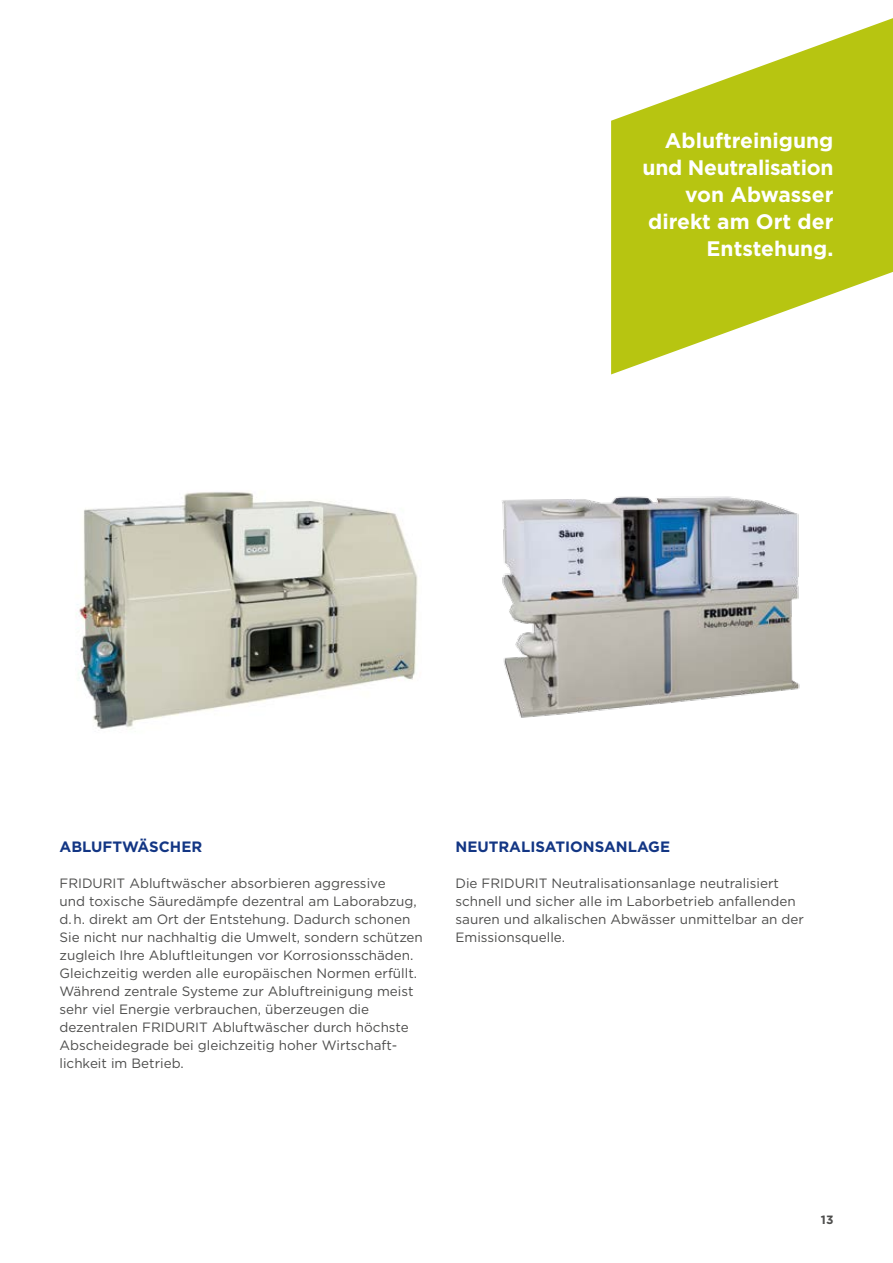
<style>
.page{position:relative;width:893px;height:1263px;background:#fff}
.page>*{position:absolute;margin:0;border:0;box-sizing:border-box;transform-origin:0 0}
.t1{font:700 21px/27px "Gotham";color:#fff;text-align:right}
.t2{font:700 15px "Gotham";color:#133684}
.t3{font:13.5px/18px "Gotham";color:#4d4d4c}
.t4{font:700 12px "Gotham";color:#4d4d4c}
</style>
<div class="page">
<svg style="left:611px;top:18px;width:282px;height:356px;fill:#b7c511"></svg>
<img style="left:502px;top:496px;width:298px;height:222px">
<img style="left:76px;top:492px;width:342px;height:237px">
<h1 class="t1" style="left:643px;top:127px;width:192px">Abluftreinigung und Neutralisation von Abwasser direkt am Ort der<br>Entstehung.</h1>
<p class="t2" style="left:60px;top:836px;width:144px">ABLUFTWÄSCHER</p>
<p class="t3" style="left:60px;top:873px;width:365px">FRIDURIT Abluftwäscher absorbieren aggressive<br>und toxische Säuredämpfe dezentral am Laborabzug, d. h. direkt am Ort der Entstehung. Dadurch schonen Sie nicht nur nachhaltig die Umwelt, sondern schützen zugleich Ihre Abluftleitungen vor Korrosionsschäden.<br>Gleichzeitig werden alle europäischen Normen erfüllt.<br>Während zentrale Systeme zur Abluftreinigung meist sehr viel Energie verbrauchen, überzeugen die dezentralen FRIDURIT Abluftwäscher durch höchste Abscheidegrade bei gleichzeitig hoher Wirtschaft&shy;lichkeit im Betrieb.</p>
<p class="t2" style="left:455px;top:836px;width:216px">NEUTRALISATIONSANLAGE</p>
<p class="t3" style="left:455px;top:873px;width:350px">Die FRIDURIT Neutralisationsanlage neutralisiert schnell und sicher alle im Laborbetrieb anfallenden sauren und alkalischen Abwässer unmittelbar an der Emissionsquelle.</p>
<p class="t4" style="left:821px;top:1212px;width:14px">13</p>
</div>
